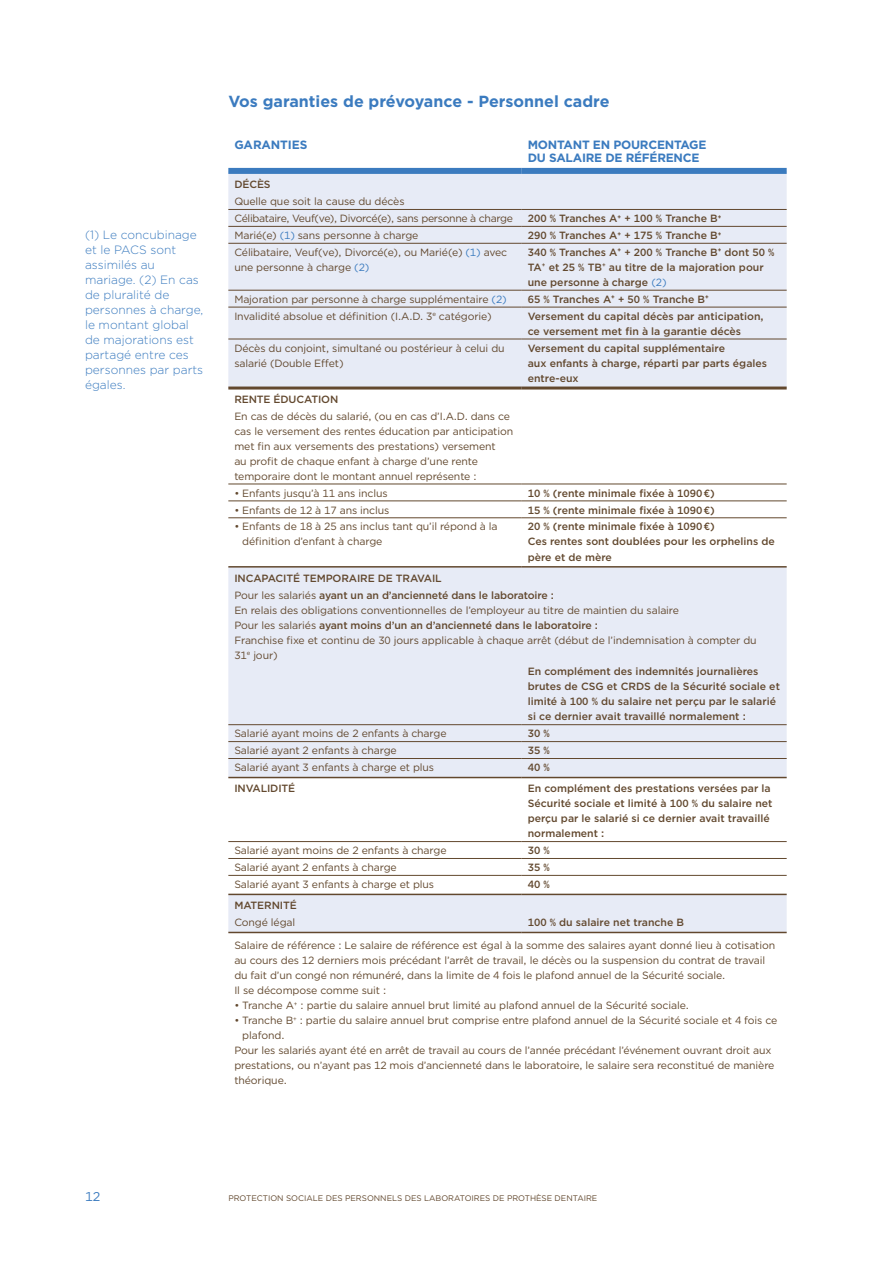
<style>
.page{position:relative;width:893px;height:1263px;background:#fff}
.page>*{position:absolute;margin:0;border:0;box-sizing:border-box;transform-origin:0 0}
.t1{font:700 16.05px "Gotham";color:#3b7bbf}
.t2{font:12.75px "Gotham";color:#3b7bbf}
.t3{font:300 12px/15px "Gotham";color:#3b7bbf}
.t4{font:700 12px/12.8px "Gotham";letter-spacing:-.02em;color:#3b7bbf}
.t5{font:10.5px/15px "Gotham";letter-spacing:-.01em;color:#62482e}
.t6{font:500 10.5px/15px "Gotham";color:#62482e}
.t7{font:10.5px/17px "Gotham";letter-spacing:-.03em;color:#62482e}
.t8{font:8.1px "Gotham";color:#62482e}
.s1{color:#3b7bbf}
.s2{font-weight:400;color:#3b7bbf}
.s3{font-weight:400}
.s4{font-weight:500}
</style>
<div class="page">
<svg style="left:228px;top:174px;width:559px;height:758px;fill:#e7ebf6"></svg>
<hr style="left:228px;top:386px;width:294px;height:3px;background:#62482e">
<hr style="left:522px;top:386px;width:265px;height:3px;background:#62482e">
<div style="left:228px;top:168px;width:294px;height:6px;background:#3b7bbf"></div>
<div style="left:522px;top:168px;width:265px;height:6px;background:#3b7bbf"></div>
<hr style="left:228px;top:777px;width:294px;height:1px;background:#62482e">
<hr style="left:522px;top:777px;width:265px;height:1px;background:#62482e">
<hr style="left:228px;top:566px;width:294px;height:2px;background:#62482e">
<hr style="left:522px;top:566px;width:265px;height:2px;background:#62482e">
<hr style="left:228px;top:894px;width:294px;height:1px;background:#62482e">
<hr style="left:522px;top:894px;width:265px;height:1px;background:#62482e">
<hr style="left:228px;top:932px;width:294px;height:1px;background:#62482e">
<hr style="left:522px;top:932px;width:265px;height:1px;background:#62482e">
<hr style="left:228px;top:209px;width:294px;height:1px;background:#62482e">
<hr style="left:522px;top:209px;width:265px;height:1px;background:#62482e">
<hr style="left:228px;top:226px;width:294px;height:1px;background:#62482e">
<hr style="left:522px;top:226px;width:265px;height:1px;background:#62482e">
<hr style="left:228px;top:243px;width:294px;height:1px;background:#62482e">
<hr style="left:522px;top:243px;width:265px;height:1px;background:#62482e">
<hr style="left:228px;top:290px;width:294px;height:1px;background:#62482e">
<hr style="left:522px;top:290px;width:265px;height:1px;background:#62482e">
<hr style="left:228px;top:307px;width:294px;height:1px;background:#62482e">
<hr style="left:522px;top:307px;width:265px;height:1px;background:#62482e">
<hr style="left:228px;top:339px;width:294px;height:1px;background:#62482e">
<hr style="left:522px;top:339px;width:265px;height:1px;background:#62482e">
<hr style="left:228px;top:484px;width:294px;height:1px;background:#62482e">
<hr style="left:522px;top:484px;width:265px;height:1px;background:#62482e">
<hr style="left:228px;top:501px;width:294px;height:1px;background:#62482e">
<hr style="left:522px;top:501px;width:265px;height:1px;background:#62482e">
<hr style="left:228px;top:517px;width:294px;height:1px;background:#62482e">
<hr style="left:522px;top:517px;width:265px;height:1px;background:#62482e">
<hr style="left:228px;top:724px;width:294px;height:1px;background:#62482e">
<hr style="left:522px;top:724px;width:265px;height:1px;background:#62482e">
<hr style="left:228px;top:741px;width:294px;height:1px;background:#62482e">
<hr style="left:522px;top:741px;width:265px;height:1px;background:#62482e">
<hr style="left:228px;top:758px;width:294px;height:1px;background:#62482e">
<hr style="left:522px;top:758px;width:265px;height:1px;background:#62482e">
<hr style="left:228px;top:841px;width:294px;height:1px;background:#62482e">
<hr style="left:522px;top:841px;width:265px;height:1px;background:#62482e">
<hr style="left:228px;top:858px;width:294px;height:1px;background:#62482e">
<hr style="left:522px;top:858px;width:265px;height:1px;background:#62482e">
<hr style="left:228px;top:875px;width:294px;height:1px;background:#62482e">
<hr style="left:522px;top:875px;width:265px;height:1px;background:#62482e">
<p class="t3" style="left:85px;top:227px;width:120px">(1) Le concubinage et le PACS sont assimilés au mariage. (2) En cas de pluralité de personnes à charge, le montant global de majorations est partagé entre ces personnes par parts égales.</p>
<h1 class="t1" style="left:228px;top:90px;width:383px">Vos garanties de prévoyance - Personnel cadre</h1>
<p class="t4" style="left:234px;top:138px;width:75px">GARANTIES</p>
<p class="t4" style="left:528px;top:138px;width:180px">MONTANT EN POURCENTAGE<br>DU SALAIRE DE RÉFÉRENCE</p>
<p class="t6" style="left:234px;top:177px;width:38px">DÉCÈS</p>
<p class="t7" style="left:234px;top:193px;width:280px">Quelle que soit la cause du décès<br>Célibataire, Veuf(ve), Divorcé(e), sans personne à charge</p>
<p class="t6" style="left:528px;top:211px;width:195px">200 % Tranches A<sup>+</sup> + 100 % Tranche B<sup>+</sup></p>
<p class="t5" style="left:234px;top:228px;width:186px">Marié(e) <span class="s1">(1)</span> sans personne à charge</p>
<p class="t6" style="left:528px;top:228px;width:195px">290 % Tranches A<sup>+</sup> + 175 % Tranche B<sup>+</sup></p>
<p class="t5" style="left:234px;top:244px;width:274px">Célibataire, Veuf(ve), Divorcé(e), ou Marié(e) <span class="s1">(1)</span> avec une personne à charge <span class="s1">(2)</span></p>
<p class="t6" style="left:528px;top:245px;width:248px">340 % Tranches A<sup>+</sup> + 200 % Tranche B<sup>+</sup> dont 50 %<br>TA<sup>+</sup> et 25 % TB<sup>+</sup> au titre de la majoration pour une personne à charge <span class="s2">(2)</span></p>
<p class="t5" style="left:234px;top:291px;width:274px">Majoration par personne à charge supplémentaire <span class="s1">(2)</span></p>
<p class="t6" style="left:528px;top:291px;width:183px">65 % Tranches A<sup>+</sup> + 50 % Tranche B<sup>+</sup></p>
<p class="t5" style="left:234px;top:308px;width:259px">Invalidité absolue et définition (I.A.D. 3<sup>e</sup> catégorie)</p>
<p class="t6" style="left:528px;top:308px;width:237px">Versement du capital décès par anticipation, ce versement met fin à la garantie décès</p>
<p class="t5" style="left:234px;top:340px;width:272px">Décès du conjoint, simultané ou postérieur à celui du salarié (Double Effet)</p>
<p class="t6" style="left:528px;top:340px;width:241px">Versement du capital supplémentaire<br>aux enfants à charge, réparti par parts égales entre-eux</p>
<p class="t6" style="left:234px;top:391px;width:106px">RENTE ÉDUCATION</p>
<p class="t5" style="left:234px;top:408px;width:280px">En cas de décès du salarié, (ou en cas d’I.A.D. dans ce cas le versement des rentes éducation par anticipation met fin aux versements des prestations) versement<br>au profit de chaque enfant à charge d’une rente temporaire dont le montant annuel représente :</p>
<p class="t5" style="left:234px;top:485px;width:155px">• Enfants jusqu’à 11 ans inclus</p>
<p class="t6" style="left:528px;top:485px;width:188px">10 % (rente minimale fixée à 1090 €)</p>
<p class="t5" style="left:234px;top:502px;width:157px">• Enfants de 12 à 17 ans inclus</p>
<p class="t6" style="left:528px;top:502px;width:188px">15 % (rente minimale fixée à 1090 €)</p>
<p class="t5" style="left:242px;top:519px;width:257px;text-indent:-8px">• Enfants de 18 à 25 ans inclus tant qu’il répond à la définition d’enfant à charge</p>
<p class="t6" style="left:528px;top:519px;width:249px">20 % (rente minimale fixée à 1090 €)<br>Ces rentes sont doublées pour les orphelins de père et de mère</p>
<p class="t6" style="left:234px;top:569px;width:321px;line-height:17px">INCAPACITÉ TEMPORAIRE DE TRAVAIL<br><span class="s3">Pour les salariés</span> ayant un an d’ancienneté dans le laboratoire :</p>
<p class="t5" style="left:234px;top:602px;width:524px">En relais des obligations conventionnelles de l’employeur au titre de maintien du salaire<br>Pour les salariés <span class="s4">ayant moins d’un an d’ancienneté dans le laboratoire :<br></span>Franchise fixe et continu de 30 jours applicable à chaque arrêt (début de l’indemnisation à compter du 31<sup>e</sup> jour)</p>
<p class="t6" style="left:528px;top:664px;width:254px">En complément des indemnités journalières brutes de CSG et CRDS de la Sécurité sociale et limité à 100 % du salaire net perçu par le salarié si ce dernier avait travaillé normalement :</p>
<p class="t5" style="left:234px;top:726px;width:214px">Salarié ayant moins de 2 enfants à charge</p>
<p class="t6" style="left:528px;top:726px;width:24px">30 %</p>
<p class="t5" style="left:234px;top:743px;width:164px">Salarié ayant 2 enfants à charge</p>
<p class="t6" style="left:528px;top:743px;width:24px">35 %</p>
<p class="t5" style="left:234px;top:760px;width:201px">Salarié ayant 3 enfants à charge et plus</p>
<p class="t6" style="left:528px;top:760px;width:24px">40 %</p>
<p class="t6" style="left:234px;top:781px;width:63px">INVALIDITÉ</p>
<p class="t6" style="left:528px;top:781px;width:246px">En complément des prestations versées par la Sécurité sociale et limité à 100 % du salaire net perçu par le salarié si ce dernier avait travaillé normalement :</p>
<p class="t5" style="left:234px;top:843px;width:214px">Salarié ayant moins de 2 enfants à charge</p>
<p class="t6" style="left:528px;top:843px;width:24px">30 %</p>
<p class="t5" style="left:234px;top:860px;width:164px">Salarié ayant 2 enfants à charge</p>
<p class="t6" style="left:528px;top:860px;width:24px">35 %</p>
<p class="t5" style="left:234px;top:877px;width:201px">Salarié ayant 3 enfants à charge et plus</p>
<p class="t6" style="left:528px;top:877px;width:24px">40 %</p>
<p class="t6" style="left:234px;top:898px;width:64px">MATERNITÉ</p>
<p class="t5" style="left:234px;top:915px;width:62px">Congé légal</p>
<p class="t6" style="left:528px;top:915px;width:158px">100 % du salaire net tranche B</p>
<p class="t5" style="left:234px;top:938px;width:542px">Salaire de référence : Le salaire de référence est égal à la somme des salaires ayant donné lieu à cotisation au cours des 12 derniers mois précédant l’arrêt de travail, le décès ou la suspension du contrat de travail du fait d’un congé non rémunéré, dans la limite de 4 fois le plafond annuel de la Sécurité sociale.<br>Il se décompose comme suit :</p>
<p class="t5" style="left:234px;top:998px;width:456px">• Tranche A<sup>+</sup> : partie du salaire annuel brut limité au plafond annuel de la Sécurité sociale.</p>
<p class="t5" style="left:234px;top:1013px;width:545px">• Tranche B<sup>+</sup> : partie du salaire annuel brut comprise entre plafond annuel de la Sécurité sociale et 4 fois ce</p>
<p class="t5" style="left:242px;top:1028px;width:44px">plafond.</p>
<p class="t5" style="left:234px;top:1043px;width:539px">Pour les salariés ayant été en arrêt de travail au cours de l’année précédant l’événement ouvrant droit aux</p>
<p class="t5" style="left:234px;top:1058px;width:542px">prestations, ou n’ayant pas 12 mois d’ancienneté dans le laboratoire, le salaire sera reconstitué de manière</p>
<p class="t5" style="left:234px;top:1073px;width:54px">théorique.</p>
<p class="t2" style="left:85px;top:1189px;width:17px">12</p>
<p class="t8" style="left:228px;top:1193px;width:370px">PROTECTION SOCIALE DES PERSONNELS DES LABORATOIRES DE PROTHÈSE DENTAIRE</p>
</div>
